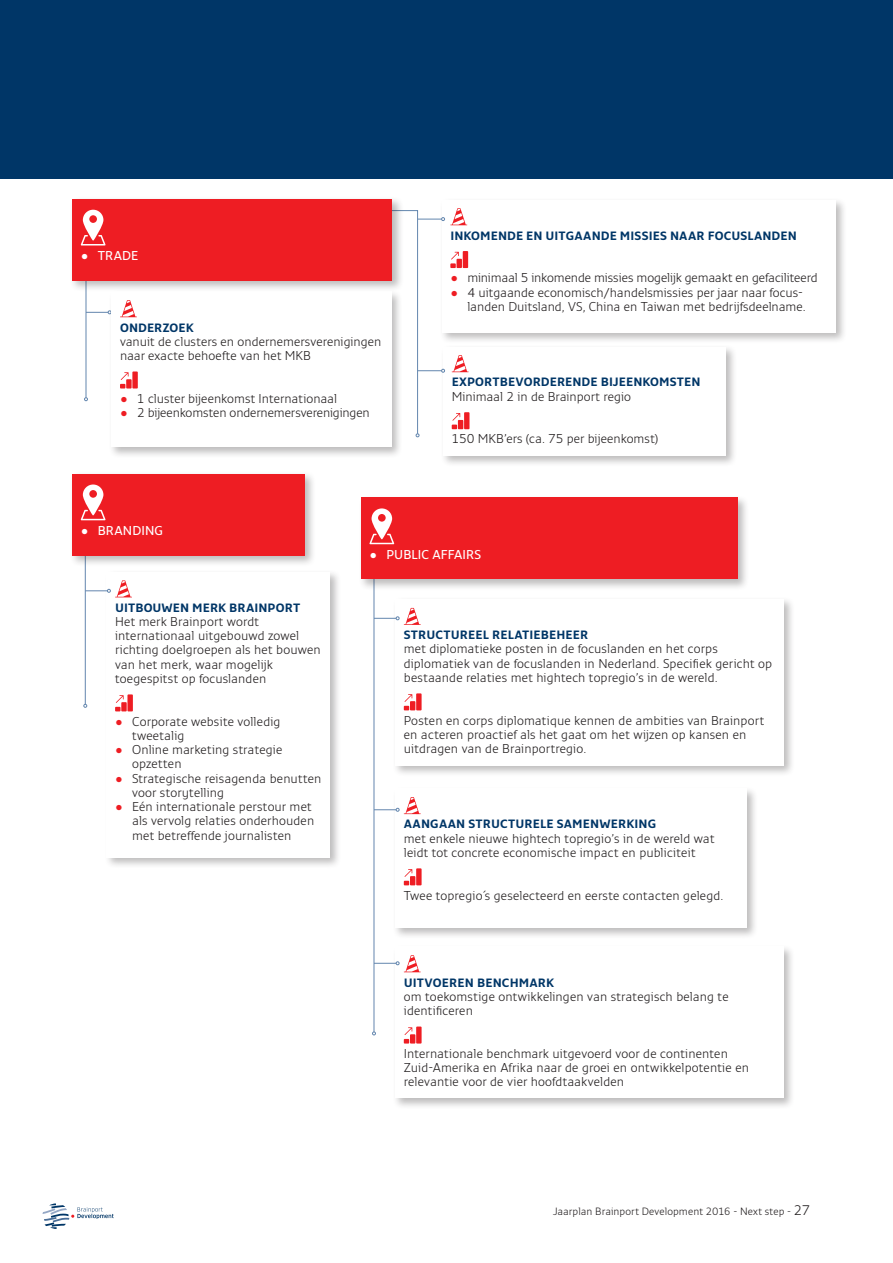
<style>
.page{position:relative;width:893px;height:1263px;background:#fff}
.page>*{position:absolute;margin:0;border:0;box-sizing:border-box;transform-origin:0 0}
.t1{font:300 12.75px/14.2px "Monitor";letter-spacing:.005em;color:#231f20}
.t2{font:300 12.75px "Monitor";letter-spacing:-.015em;color:#231f20}
.t3{font:600 12.75px "Monitor";letter-spacing:.01em;color:#fff}
.t4{font:700 12px "Monitor";letter-spacing:.015em;color:#003667}
.t5{font:300 10.5px "Monitor";letter-spacing:.005em;color:#231f20}
.s1{color:#ee1d23}
.s2{font-size:13.8px}
</style>
<div class="page">
<svg style="left:43px;top:1203px;width:71px;height:26px"></svg>
<div style="left:0;top:0;width:893px;height:179px;background:#003667"></div>
<div style="left:104px;top:569px;width:238px;height:300px;background:#231f20;opacity:.3"></div>
<div style="left:107px;top:572px;width:223px;height:286px;background:#fff"></div>
<div style="left:121px;top:702px;width:6px;height:9px;background:#ee1d23"></div>
<div style="left:127px;top:694px;width:6px;height:17px;background:#ee1d23"></div>
<svg style="left:115px;top:695px;width:9px;height:16px"></svg>
<svg style="left:86px;top:580px;width:46px;height:17px"></svg>
<hr style="left:85px;top:550px;width:1px;height:154px;background:#6386ae">
<svg style="left:83px;top:704px;width:4px;height:4px"></svg>
<div style="left:70px;top:471px;width:246px;height:96px;background:#231f20;opacity:.3"></div>
<div style="left:72px;top:474px;width:233px;height:81px;background:#ee1d23"></div>
<svg style="left:81px;top:484px;width:25px;height:36px"></svg>
<div style="left:393px;top:597px;width:403px;height:180px;background:#231f20;opacity:.3"></div>
<div style="left:395px;top:599px;width:389px;height:167px;background:#fff"></div>
<div style="left:410px;top:701px;width:5px;height:9px;background:#ee1d23"></div>
<div style="left:416px;top:693px;width:6px;height:17px;background:#ee1d23"></div>
<svg style="left:404px;top:694px;width:8px;height:16px"></svg>
<div style="left:393px;top:786px;width:365px;height:153px;background:#231f20;opacity:.3"></div>
<div style="left:395px;top:789px;width:352px;height:139px;background:#fff"></div>
<div style="left:410px;top:876px;width:5px;height:9px;background:#ee1d23"></div>
<div style="left:416px;top:868px;width:6px;height:17px;background:#ee1d23"></div>
<svg style="left:404px;top:869px;width:8px;height:16px"></svg>
<svg style="left:375px;top:608px;width:46px;height:17px"></svg>
<svg style="left:375px;top:797px;width:46px;height:17px"></svg>
<hr style="left:374px;top:578px;width:1px;height:454px;background:#6386ae">
<svg style="left:372px;top:1031px;width:4px;height:4px"></svg>
<div style="left:358px;top:495px;width:391px;height:96px;background:#231f20;opacity:.3"></div>
<div style="left:361px;top:497px;width:376px;height:82px;background:#ee1d23"></div>
<svg style="left:369px;top:508px;width:25px;height:36px"></svg>
<div style="left:393px;top:944px;width:403px;height:165px;background:#231f20;opacity:.3"></div>
<div style="left:395px;top:947px;width:389px;height:151px;background:#fff"></div>
<div style="left:410px;top:1034px;width:5px;height:9px;background:#ee1d23"></div>
<div style="left:416px;top:1026px;width:6px;height:17px;background:#ee1d23"></div>
<svg style="left:404px;top:1027px;width:8px;height:16px"></svg>
<svg style="left:374px;top:955px;width:47px;height:17px"></svg>
<hr style="left:86px;top:276px;width:1px;height:122px;background:#6386ae">
<svg style="left:84px;top:397px;width:4px;height:4px"></svg>
<svg style="left:86px;top:310px;width:23px;height:4px"></svg>
<div style="left:109px;top:289px;width:294px;height:170px;background:#231f20;opacity:.3"></div>
<div style="left:112px;top:292px;width:280px;height:155px;background:#fff"></div>
<svg style="left:120px;top:300px;width:17px;height:17px"></svg>
<div style="left:126px;top:379px;width:6px;height:9px;background:#ee1d23"></div>
<div style="left:132px;top:371px;width:6px;height:17px;background:#ee1d23"></div>
<svg style="left:120px;top:372px;width:9px;height:16px"></svg>
<div style="left:439px;top:197px;width:408px;height:147px;background:#231f20;opacity:.3"></div>
<div style="left:442px;top:200px;width:393px;height:132px;background:#fff"></div>
<div style="left:441px;top:344px;width:296px;height:123px;background:#231f20;opacity:.3"></div>
<div style="left:443px;top:347px;width:282px;height:108px;background:#fff"></div>
<div style="left:70px;top:196px;width:334px;height:97px;background:#231f20;opacity:.3"></div>
<div style="left:72px;top:199px;width:320px;height:82px;background:#ee1d23"></div>
<svg style="left:81px;top:210px;width:25px;height:35px"></svg>
<svg style="left:354px;top:208px;width:115px;height:229px"></svg>
<p class="t3" style="left:81px;top:247px;width:59px">• TRADE</p>
<p class="t4" style="left:120px;top:320px;width:75px">ONDERZOEK</p>
<p class="t1" style="left:120px;top:334px;width:263px">vanuit de clusters en ondernemersverenigingen naar exacte behoefte van het MKB</p>
<p class="t1" style="left:120px;top:391px;width:219px"><span class="s1">•</span> 1 cluster bijeenkomst Internationaal</p>
<p class="t2" style="left:120px;top:405px;width:251px"><span class="s1">•</span> 2 bijeenkomsten ondernemersverenigingen</p>
<p class="t3" style="left:81px;top:522px;width:84px">• BRANDING</p>
<p class="t4" style="left:450px;top:228px;width:348px">INKOMENDE EN UITGAANDE MISSIES NAAR FOCUSLANDEN</p>
<p class="t2" style="left:450px;top:270px;width:369px"><span class="s1">•</span> minimaal 5 inkomende missies mogelijk gemaakt en gefaciliteerd</p>
<p class="t1" style="left:450px;top:284px;width:357px;text-align:right"><span class="s1">•</span> 4 uitgaande economisch/handelsmissies per jaar naar focus&shy;landen Duitsland, VS, China en Taiwan met bedrijfsdeelname.</p>
<p class="t4" style="left:452px;top:375px;width:250px">EXPORTBEVORDERENDE BIJEENKOMSTEN</p>
<p class="t1" style="left:452px;top:389px;width:181px">Minimaal 2 in de Brainport regio</p>
<p class="t1" style="left:452px;top:431px;width:208px">150 MKB’ers (ca. 75 per bijeenkomst)</p>
<p class="t4" style="left:115px;top:600px;width:187px">UITBOUWEN MERK BRAINPORT</p>
<p class="t1" style="left:115px;top:614px;width:207px">Het merk Brainport wordt internationaal uitgebouwd zowel richting doelgroepen als het bouwen van het merk, waar mogelijk toegespitst op focuslanden</p>
<p class="t1" style="left:132px;top:714px;width:150px;text-indent:-17px"><span class="s1">•</span> Corporate website volledig tweetalig</p>
<p class="t1" style="left:132px;top:742px;width:152px;text-indent:-17px"><span class="s1">•</span> Online marketing strategie opzetten</p>
<p class="t1" style="left:132px;top:771px;width:191px;text-indent:-17px"><span class="s1">•</span> Strategische reisagenda benutten voor storytelling</p>
<p class="t1" style="left:132px;top:799px;width:184px;text-indent:-17px"><span class="s1">•</span> Eén internationale perstour met als vervolg relaties onderhouden met betreffende journalisten</p>
<p class="t3" style="left:369px;top:546px;width:113px">• PUBLIC AFFAIRS</p>
<p class="t4" style="left:404px;top:627px;width:186px">STRUCTUREEL RELATIEBEHEER</p>
<p class="t1" style="left:404px;top:641px;width:370px">met diplomatieke posten in de focuslanden en het corps diplomatiek van de focuslanden in Nederland. Specifiek gericht op bestaande relaties met hightech topregio’s in de wereld.</p>
<p class="t1" style="left:404px;top:713px;width:362px">Posten en corps diplomatique kennen de ambities van Brainport en acteren proactief als het gaat om het wijzen op kansen en uitdragen van de Brainportregio.</p>
<p class="t4" style="left:404px;top:817px;width:254px">AANGAAN STRUCTURELE SAMENWERKING</p>
<p class="t1" style="left:404px;top:830px;width:312px">met enkele nieuwe hightech topregio’s in de wereld wat leidt tot concrete economische impact en publiciteit</p>
<p class="t1" style="left:404px;top:887px;width:321px">Twee topregio´s geselecteerd en eerste contacten gelegd.</p>
<p class="t4" style="left:404px;top:975px;width:152px">UITVOEREN BENCHMARK</p>
<p class="t1" style="left:404px;top:989px;width:326px">om toekomstige ontwikkelingen van strategisch belang te identificeren</p>
<p class="t1" style="left:404px;top:1046px;width:347px">Internationale benchmark uitgevoerd voor de continenten<br>Zuid-Amerika en Afrika naar de groei en ontwikkelpotentie en relevantie voor de vier hoofdtaakvelden</p>
<p class="t5" style="left:553px;top:1204px;width:259px">Jaarplan Brainport Development 2016 - Next step - <span class="s2">27</span></p>
</div>
